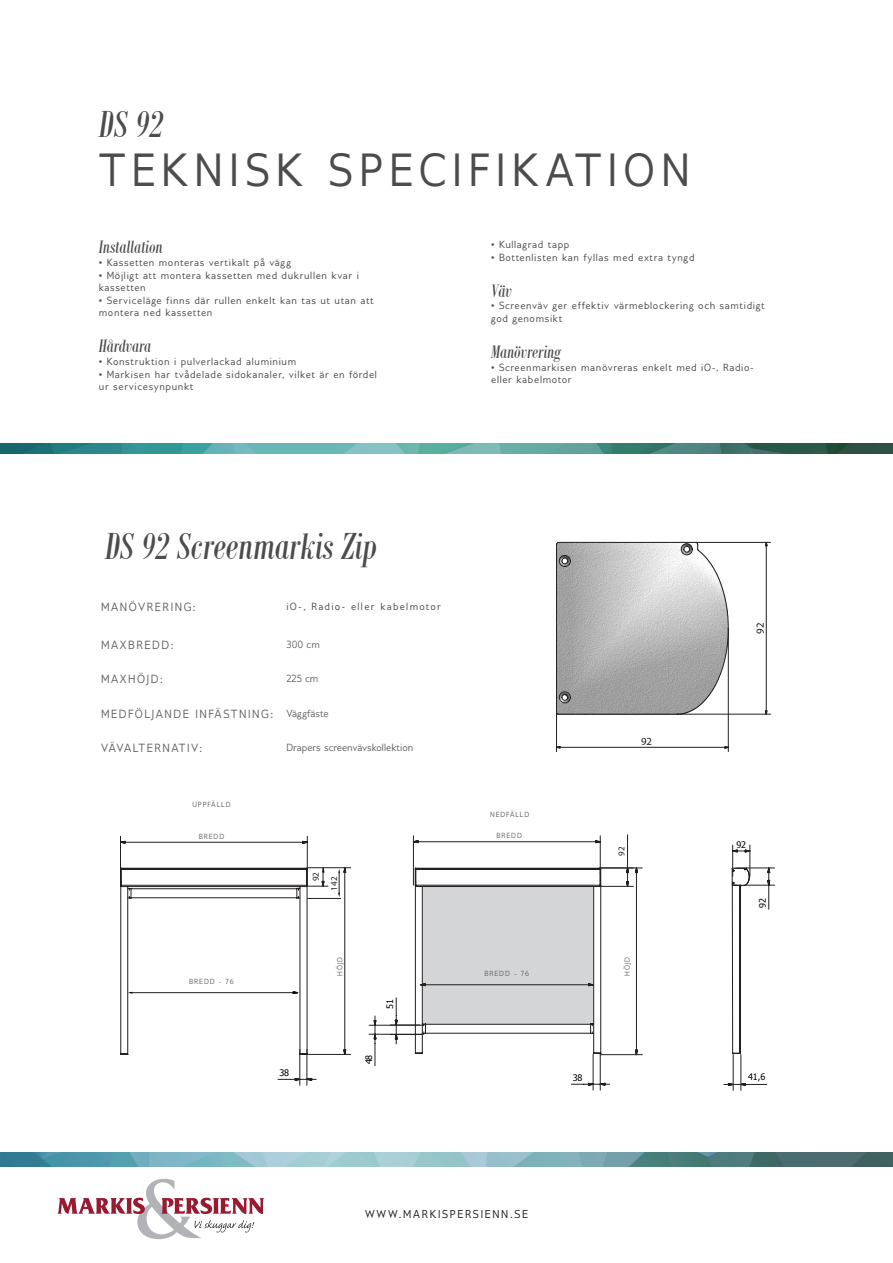
<style>
.page{position:relative;width:893px;height:1263px;background:#fff}
.page>*{position:absolute;margin:0;border:0;box-sizing:border-box;transform-origin:0 0}
.t1{font:46.95px "Gillius ADF";letter-spacing:.13em;color:#4b4c4d}
.t2{font:italic 40.65px "Bodoni MT Condensed";color:#4b4c4d}
.t3{font:italic 19.5px "Bodoni MT Condensed";color:#4b4c4d}
.Brödtext{font:12px "Gillius ADF";letter-spacing:.13em;color:#636366}
.t4{font:11.55px "Gillius ADF";letter-spacing:.15em;color:#231f20}
.t5{font:10.8px "Myriad Pro";color:#231f20}
.t6{font:10.5px/12.6px "Gillius ADF";letter-spacing:.06em;color:#4b4c4d}
.Brödtext-2{font:10.5px "Gillius ADF";color:#636366}
.t7{font:10.5px "Gillius ADF";letter-spacing:.12em;color:#4b4c4d}
.t8{font:9px "Tahoma";color:#000}
.t9{font:9px "Myriad Pro";color:#231f20}
.Brödtext-3{font:7.5px "Gillius ADF";letter-spacing:.13em;color:#636366}
.t10{font:6.6px "Tahoma";letter-spacing:-.005em;color:#000}
</style>
<div class="page">
<img style="left:0;top:444px;width:893px;height:9px">
<img style="left:0;top:1152px;width:893px;height:14px">
<svg style="left:556px;top:541px;width:215px;height:211px"></svg>
<hr style="left:766px;top:546px;width:1px;height:165px;background:#231f20">
<hr style="left:696px;top:542px;width:74px;height:1px;background:#231f20">
<hr style="left:677px;top:714px;width:93px;height:1px;background:#231f20">
<hr style="left:560px;top:747px;width:165px;height:1px;background:#231f20">
<hr style="left:556px;top:712px;width:1px;height:40px;background:#231f20">
<hr style="left:728px;top:628px;width:1px;height:124px;background:#231f20">
<div style="left:636px;top:740px;width:21px;height:6px;background:#fff"></div>
<div style="left:758px;top:617px;width:7px;height:21px;background:#fff"></div>
<svg style="left:723px;top:844px;width:52px;height:323px"></svg>
<svg style="left:369px;top:834px;width:274px;height:256px"></svg>
<svg style="left:120px;top:836px;width:231px;height:250px"></svg>
<svg style="left:57px;top:1179px;width:207px;height:60px"></svg>
<p class="t2" style="left:99px;top:99px;width:66px">DS 92</p>
<p class="t1" style="left:99px;top:142px;width:593px">TEKNISK SPECIFIKATION</p>
<p class="t3" style="left:99px;top:235px;width:65px">Installation</p>
<p class="t6" style="left:99px;top:256px;width:194px">• Kassetten monteras vertikalt på vägg</p>
<p class="t6" style="left:99px;top:269px;width:262px">• Möjligt att montera kassetten med dukrullen kvar i kassetten</p>
<p class="t6" style="left:99px;top:294px;width:276px">• Serviceläge finns där rullen enkelt kan tas ut utan att montera ned kassetten</p>
<p class="t3" style="left:99px;top:334px;width:54px">Hårdvara</p>
<p class="t6" style="left:99px;top:355px;width:199px">• Konstruktion i pulverlackad aluminium</p>
<p class="t6" style="left:99px;top:368px;width:280px">• Markisen har tvådelade sidokanaler, vilket är en fördel ur servicesynpunkt</p>
<p class="t6" style="left:491px;top:238px;width:80px">• Kullagrad tapp</p>
<p class="t6" style="left:491px;top:251px;width:205px">• Bottenlisten kan fyllas med extra tyngd</p>
<p class="t3" style="left:491px;top:279px;width:22px">Väv</p>
<p class="t6" style="left:491px;top:300px;width:275px">• Screenväv ger effektiv värmeblockering och samtidigt god genomsikt</p>
<p class="t3" style="left:491px;top:340px;width:71px">Manövrering</p>
<p class="t6" style="left:491px;top:361px;width:263px">• Screenmarkisen manövreras enkelt med iO-, Radio&shy;eller kabelmotor</p>
<p class="t2" style="left:105px;top:522px;width:273px">DS 92 Screenmarkis Zip</p>
<p class="Brödtext" style="left:101px;top:600px;width:96px">MANÖVRERING:</p>
<p class="t7" style="left:286px;top:600px;width:156px">iO-, Radio- eller kabelmotor</p>
<p class="Brödtext" style="left:101px;top:638px;width:74px">MAXBREDD:</p>
<p class="Brödtext-2" style="left:286px;top:638px;width:35px">300 cm</p>
<p class="Brödtext" style="left:101px;top:672px;width:63px">MAXHÖJD:</p>
<p class="Brödtext-2" style="left:286px;top:672px;width:33px">225 cm</p>
<p class="Brödtext" style="left:101px;top:707px;width:174px">MEDFÖLJANDE INFÄSTNING:</p>
<p class="Brödtext-2" style="left:286px;top:707px;width:44px">Väggfäste</p>
<p class="Brödtext" style="left:101px;top:741px;width:103px">VÄVALTERNATIV:</p>
<p class="Brödtext-2" style="left:286px;top:741px;width:128px">Drapers screenvävskollektion</p>
<p class="Brödtext-3" style="left:192px;top:800px;width:40px">UPPFÄLLD</p>
<p class="Brödtext-3" style="left:490px;top:810px;width:41px">NEDFÄLLD</p>
<p class="t5" style="left:641px;top:734px;width:13px">92</p>
<p class="t10" style="left:637px;top:738px;width:12px">127</p>
<p class="t5" style="left:753px;top:633px;width:13px;rotate:-90deg">92</p>
<p class="t10" style="left:757px;top:634px;width:12px;rotate:-90deg">127</p>
<p class="Brödtext-3" style="left:199px;top:832px;width:27px">BREDD</p>
<p class="Brödtext-3" style="left:496px;top:831px;width:27px">BREDD</p>
<p class="t9" style="left:310px;top:881px;width:11px;rotate:-90deg">92</p>
<p class="t9" style="left:329px;top:891px;width:15px;rotate:-90deg">142</p>
<p class="t9" style="left:616px;top:856px;width:11px;rotate:-90deg">92</p>
<p class="Brödtext-3" style="left:189px;top:976px;width:46px">BREDD - 76</p>
<p class="Brödtext-3" style="left:335px;top:976px;width:21px;rotate:-90deg">HÖJD</p>
<p class="Brödtext-3" style="left:623px;top:976px;width:21px;rotate:-90deg">HÖJD</p>
<p class="Brödtext-3" style="left:484px;top:969px;width:46px">BREDD - 76</p>
<p class="t8" style="left:384px;top:1009px;width:11px;rotate:-90deg">51</p>
<p class="t8" style="left:363px;top:1064px;width:11px;rotate:-90deg">48</p>
<p class="t8" style="left:736px;top:839px;width:11px">92</p>
<p class="t8" style="left:756px;top:908px;width:11px;rotate:-90deg">92</p>
<p class="t8" style="left:279px;top:1067px;width:11px">38</p>
<p class="t8" style="left:573px;top:1072px;width:11px">38</p>
<p class="t8" style="left:748px;top:1070px;width:19px">41,6</p>
<p class="t4" style="left:365px;top:1207px;width:164px">WWW.MARKISPERSIENN.SE</p>
</div>
